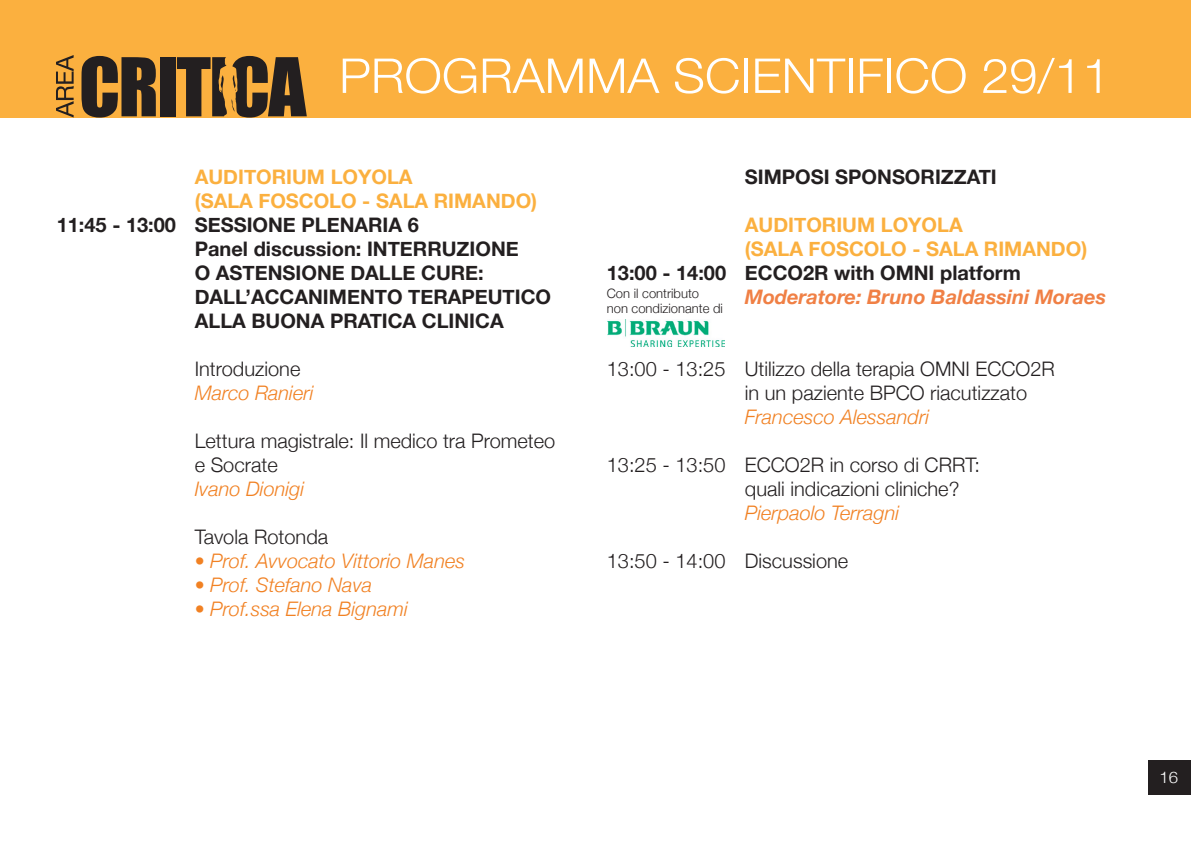
<style>
.page{position:relative;width:1191px;height:851px;background:#fff}
.page>*{position:absolute;margin:0;border:0;box-sizing:border-box;transform-origin:0 0}
.t1{font:300 48px "Helvetica Neue";color:#fff;scale:1.05 1}
.t2{font:300 20px "Helvetica Neue";color:#231f20}
.t3{font:700 20px "Helvetica Neue";color:#231f20}
.t4{font:italic 300 20px "Helvetica Neue";color:#f18123}
.t5{font:700 20px "Helvetica Neue";color:#fbb03f}
.t6{font:italic 700 20px "Helvetica Neue";color:#f08045}
.t7{font:300 16px "Helvetica Neue";color:#fff;scale:1.05 1}
.t8{font:300 13px "Helvetica Neue";color:#231f20}
</style>
<div class="page">
<div style="left:0;top:0;width:1191px;height:118px;background:#fbb03f"></div>
<svg style="left:81px;top:56px;width:75px;height:61px"></svg>
<div style="left:160px;top:57px;width:15px;height:59px;background:#231f20"></div>
<svg style="left:177px;top:56px;width:130px;height:61px"></svg>
<svg style="left:56px;top:55px;width:18px;height:62px"></svg>
<img style="left:607px;top:319px;width:117px;height:27px">
<div style="left:1148px;top:760px;width:43px;height:34px;background:#231f20"></div>
<p class="t1" style="left:339px;top:37px;width:736px">PROGRAMMA SCIENTIFICO 29/11</p>
<p class="t5" style="left:195px;top:161px;width:219px">AUDITORIUM LOYOLA</p>
<p class="t5" style="left:195px;top:185px;width:344px">(SALA FOSCOLO - SALA RIMANDO)</p>
<p class="t3" style="left:57px;top:209px;width:364px">11:45 - 13:00 SESSIONE PLENARIA 6</p>
<p class="t3" style="left:195px;top:233px;width:325px">Panel discussion: INTERRUZIONE</p>
<p class="t3" style="left:195px;top:257px;width:290px">O ASTENSIONE DALLE CURE:</p>
<p class="t3" style="left:195px;top:281px;width:358px">DALL’ACCANIMENTO TERAPEUTICO</p>
<p class="t3" style="left:195px;top:305px;width:310px">ALLA BUONA PRATICA CLINICA</p>
<p class="t2" style="left:195px;top:353px;width:107px">Introduzione</p>
<p class="t4" style="left:195px;top:377px;width:120px">Marco Ranieri</p>
<p class="t2" style="left:195px;top:425px;width:362px">Lettura magistrale: Il medico tra Prometeo</p>
<p class="t2" style="left:195px;top:449px;width:85px">e Socrate</p>
<p class="t4" style="left:195px;top:473px;width:111px">Ivano Dionigi</p>
<p class="t2" style="left:195px;top:521px;width:135px">Tavola Rotonda</p>
<p class="t4" style="left:195px;top:545px;width:272px">• Prof. Avvocato Vittorio Manes</p>
<p class="t4" style="left:195px;top:569px;width:179px">• Prof. Stefano Nava</p>
<p class="t4" style="left:195px;top:593px;width:215px">• Prof.ssa Elena Bignami</p>
<p class="t3" style="left:745px;top:161px;width:253px">SIMPOSI SPONSORIZZATI</p>
<p class="t5" style="left:745px;top:209px;width:219px">AUDITORIUM LOYOLA</p>
<p class="t5" style="left:745px;top:233px;width:344px">(SALA FOSCOLO - SALA RIMANDO)</p>
<p class="t3" style="left:607px;top:257px;width:415px">13:00 - 14:00 ECCO2R with OMNI platform</p>
<p class="t6" style="left:745px;top:281px;width:363px">Moderatore: Bruno Baldassini Moraes</p>
<p class="t8" style="left:607px;top:283px;width:94px">Con il contributo</p>
<p class="t8" style="left:607px;top:298px;width:118px">non condizionante di</p>
<p class="t2" style="left:607px;top:352px;width:449px">13:00 - 13:25 Utilizzo della terapia OMNI ECCO2R</p>
<p class="t2" style="left:745px;top:376px;width:284px">in un paziente BPCO riacutizzato</p>
<p class="t4" style="left:745px;top:401px;width:186px">Francesco Alessandri</p>
<p class="t2" style="left:607px;top:448px;width:375px">13:25 - 13:50 ECCO2R in corso di CRRT:</p>
<p class="t2" style="left:745px;top:472px;width:216px">quali indicazioni cliniche?</p>
<p class="t4" style="left:745px;top:497px;width:156px">Pierpaolo Terragni</p>
<p class="t2" style="left:607px;top:544px;width:243px">13:50 - 14:00 Discussione</p>
<p class="t7" style="left:1159px;top:764px;width:19px">16</p>
</div>
